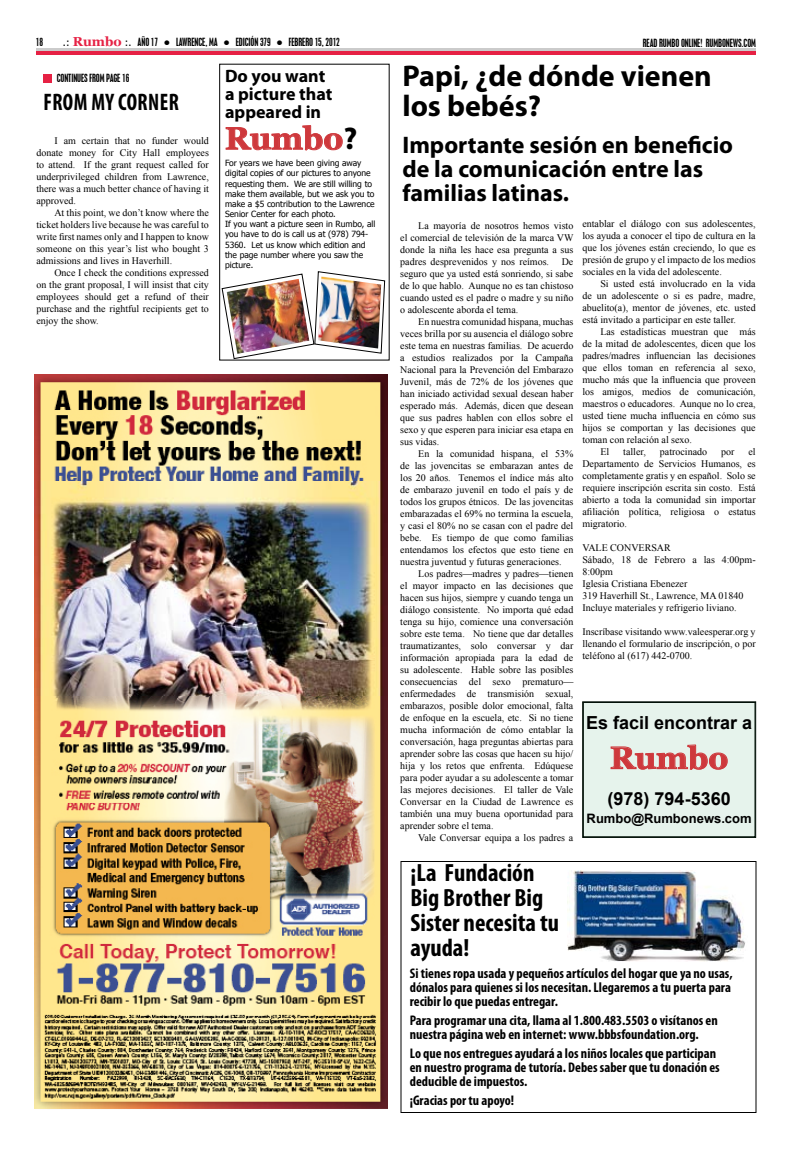
<style>
.page{position:relative;width:792px;height:1152px;background:#fff}
.page>*{position:absolute;margin:0;border:0;box-sizing:border-box;transform-origin:0 0}
.t1{font:700 31.4px "Georgia";color:#ce383c}
.t2{font:700 30px/30px "Myriad Pro";color:#000}
.t3{font:700 condensed 25px/25px "Myriad Pro";color:#000}
.t4{font:700 24px/24px "Myriad Pro";color:#000}
.t5{font:700 condensed 24px "Myriad Pro";color:#000;scale:.9 1}
.t6{font:700 18px/18px "Myriad Pro";color:#000}
.t7{font:700 18px "Arial";color:#000}
.t8{font:700 condensed 14px/14px "Myriad Pro";color:#000}
.t9{font:700 13px "Arial";color:#000}
.t10{font:10px/12px "Times New Roman";color:#000;text-align:justify}
.t11{font:condensed 10px "Placard";color:#000}
.t12{font:8.5px/10.2px "Tahoma";color:#000}
.s1{font-family:"Tahoma";font-stretch:normal}
.s2{font-family:"Georgia";font-weight:700;font-stretch:normal;font-size:13px;color:#e62144}
.s3{font-family:"Tahoma";font-weight:700;font-stretch:normal}
.s4{font-family:"Myriad Pro";color:#000}
</style>
<div class="page">
<div style="left:36px;top:50px;width:720px;height:5px;background:#e62144"></div>
<hr style="left:36px;top:48px;width:720px;height:2px;background:#cbcbcb">
<div style="left:400px;top:861px;width:356px;height:252px;border:1px solid #000"></div>
<img style="left:567px;top:871px;width:178px;height:90px">
<img style="left:34px;top:375px;width:354px;height:734px">
<div style="left:582px;top:701px;width:174px;height:137px;background:#e6f3ec"></div>
<div style="left:583px;top:702px;width:172px;height:135px;border:1px solid #000f06"></div>
<div style="left:43px;top:74px;width:9px;height:9px;background:#e62144"></div>
<div style="left:219px;top:64px;width:170px;height:296px;border:1px solid #000"></div>
<svg style="left:225px;top:125px;width:118px;height:26px"></svg>
<img style="left:222px;top:272px;width:163px;height:87px">
<img style="left:227px;top:279px;width:82px;height:75px">
<p class="t11" style="left:36px;top:36px;width:9px">18</p>
<p class="t11" style="left:63px;top:36px;width:278px"><span class="s1">.:</span> <span class="s2">Rumbo</span> <span class="s1">:.</span> AÑO 17 <span class="s3">•</span> LAWRENCE, MA <span class="s3">•</span> EDICIÓN 379 <span class="s3">•</span> FEBRERO 15, 2012</p>
<p class="t11" style="left:643px;top:37px;width:110px">READ RUMBO ONLINE! RUMBONEWS.COM</p>
<p class="t11" style="left:57px;top:72px;width:74px">CONTINUES FROM PAGE 16</p>
<h3 class="t5" style="left:43px;top:87px;width:13px">from</h3>
<h3 class="t5" style="left:91px;top:87px;width:42px">my corner</h3>
<p class="t10" style="left:36px;top:134px;width:174px;text-indent:18px">I am certain that no funder would donate money for City Hall employees to attend. If the grant request called for underprivileged children from Lawrence, there was a much better chance of having it approved.</p>
<p class="t10" style="left:36px;top:206px;width:174px;text-indent:18px">At this point, we don’t know where the ticket holders live because he was careful to write first names only and I happen to know someone on this year’s list who bought 3 admissions and lives in Haverhill.</p>
<p class="t10" style="left:36px;top:266px;width:174px;text-indent:18px">Once I check the conditions expressed on the grant proposal, I will insist that city employees should get a refund of their purchase and the rightful recipients get to enjoy the show.</p>
<h3 class="t6" style="left:225px;top:66px;width:109px">Do you want a picture that appeared in</h3>
<h1 class="t1" style="left:225px;top:121px;width:134px">Rumbo<span class="s4">?</span></h1>
<p class="t12" style="left:225px;top:158px;width:152px">For years we have been giving away digital copies of our pictures to anyone requesting them. We are still willing to make them available, but we ask you to make a $5 contribution to the Lawrence Senior Center for each photo.<br>If you want a picture seen in Rumbo, all you have to do is call us at (978) 794- 5360. Let us know which edition and the page number where you saw the picture.</p>
<h2 class="t2" style="left:402px;top:59px;width:311px">Papi, ¿de dónde vienen los bebés?</h2>
<h3 class="t4" style="left:402px;top:132px;width:332px">Importante sesión en beneficio de la comunicación entre las familias latinas.</h3>
<p class="t10" style="left:400px;top:219px;width:175px;text-indent:18px">La mayoría de nosotros hemos visto el comercial de televisión de la marca VW donde la niña les hace esa pregunta a sus padres desprevenidos y nos reímos.</p>
<p class="t10" style="left:400px;top:255px;width:175px;text-indent:161px">De seguro que ya usted está sonriendo, si sabe de lo que hablo. Aunque no es tan chistoso cuando usted es el padre o madre y su niño o adolescente aborda el tema.</p>
<p class="t10" style="left:400px;top:315px;width:175px;text-indent:18px">En nuestra comunidad hispana, muchas veces brilla por su ausencia el diálogo sobre este tema en nuestras familias. De acuerdo a estudios realizados por la Campaña Nacional para la Prevención del Embarazo Juvenil, más de 72% de los jóvenes que han iniciado actividad sexual desean haber esperado más. Además, dicen que desean que sus padres hablen con ellos sobre el sexo y que esperen para iniciar esa etapa en sus vidas.</p>
<p class="t10" style="left:400px;top:447px;width:175px;text-indent:18px">En la comunidad hispana, el 53% de las jovencitas se embarazan antes de los 20 años. Tenemos el índice más alto de embarazo juvenil en todo el país y de todos los grupos étnicos. De las jovencitas embarazadas el 69% no termina la escuela, y casi el 80% no se casan con el padre del bebe. Es tiempo de que como familias entendamos los efectos que esto tiene en nuestra juventud y futuras generaciones.</p>
<p class="t10" style="left:400px;top:567px;width:175px;text-indent:18px">Los padres—madres y padres—tienen el mayor impacto en las decisiones que hacen sus hijos, siempre y cuando tenga un diálogo consistente. No importa qué edad tenga su hijo, comience una conversación sobre este tema. No tiene que dar detalles traumatizantes, solo conversar y dar información apropiada para la edad de su adolescente. Hable sobre las posibles consecuencias del sexo prematuro— enfermedades de transmisión sexual, embarazos, posible dolor emocional, falta de enfoque en la escuela, etc. Si no tiene mucha información de cómo entablar la conversación, haga preguntas abiertas para aprender sobre las cosas que hacen su hijo/ hija y los retos que enfrenta. Edúquese para poder ayudar a su adolescente a tomar las mejores decisiones. El taller de Vale Conversar en la Ciudad de Lawrence es también una muy buena oportunidad para aprender sobre el tema.</p>
<p class="t10" style="left:418px;top:831px;width:157px">Vale Conversar equipa a los padres a</p>
<h3 class="t3" style="left:410px;top:859px;width:150px">¡La Fundación<br>Big Brother Big<br>Sister necesita tu ayuda!</h3>
<p class="t10" style="left:582px;top:218px;width:175px">entablar el diálogo con sus adolescentes, los ayuda a conocer el tipo de cultura en la que los jóvenes están creciendo, lo que es presión de grupo y el impacto de los medios sociales en la vida del adolescente.</p>
<p class="t10" style="left:582px;top:278px;width:175px;text-indent:18px">Si usted está involucrado en la vida de un adolescente o si es padre, madre, abuelito(a), mentor de jóvenes, etc. usted está invitado a participar en este taller.</p>
<p class="t10" style="left:600px;top:326px;width:157px">Las estadísticas muestran que más</p>
<p class="t10" style="left:582px;top:338px;width:175px">de la mitad de adolescentes, dicen que los</p>
<p class="t10" style="left:582px;top:350px;width:175px">padres/madres influencian las decisiones</p>
<p class="t10" style="left:582px;top:362px;width:175px">que ellos toman en referencia al sexo,</p>
<p class="t10" style="left:582px;top:374px;width:175px">mucho más que la influencia que proveen</p>
<p class="t10" style="left:582px;top:386px;width:175px">los amigos, medios de comunicación,</p>
<p class="t10" style="left:582px;top:398px;width:175px">maestros o educadores. Aunque no lo crea,</p>
<p class="t10" style="left:582px;top:410px;width:175px">usted tiene mucha influencia en cómo sus</p>
<p class="t10" style="left:582px;top:422px;width:175px">hijos se comportan y las decisiones que</p>
<p class="t10" style="left:582px;top:434px;width:111px">toman con relación al sexo.</p>
<p class="t10" style="left:600px;top:446px;width:10px">El</p>
<p class="t10" style="left:623px;top:446px;width:24px">taller,</p>
<p class="t10" style="left:660px;top:446px;width:49px">patrocinado</p>
<p class="t10" style="left:721px;top:446px;width:15px">por</p>
<p class="t10" style="left:582px;top:446px;width:175px;text-indent:166px">el Departamento de Servicios Humanos, es completamente gratis y en español. Solo se requiere inscripción escrita sin costo. Está abierto a toda la comunidad sin importar afiliación política, religiosa o estatus migratorio.</p>
<p class="t10" style="left:582px;top:542px;width:175px;text-align:left">VALE CONVERSAR<br>Sábado, 18 de Febrero a las 4:00pm-<br>8:00pm<br>Iglesia Cristiana Ebenezer<br>319 Haverhill St., Lawrence, MA 01840<br>Incluye materiales y refrigerio liviano.</p>
<p class="t10" style="left:582px;top:626px;width:175px">Inscríbase visitando www.valeesperar.org y llenando el formulario de inscripción, o por teléfono al (617) 442-0700.</p>
<h3 class="t7" style="left:586px;top:711px;width:168px">Es facil encontrar a</h3>
<h1 class="t1" style="left:610px;top:740px;width:120px">Rumbo</h1>
<h3 class="t7" style="left:608px;top:787px;width:125px">(978) 794-5360</h3>
<h3 class="t9" style="left:587px;top:810px;width:167px">Rumbo@Rumbonews.com</h3>
<h3 class="t8" style="left:410px;top:966px;width:324px;text-align:justify">Si tienes ropa usada y pequeños artículos del hogar que ya no usas, dónalos para quienes si los necesitan. Llegaremos a tu puerta para recibir lo que puedas entregar.</h3>
<h3 class="t8" style="left:410px;top:1013px;width:310px">Para programar una cita, llama al 1.800.483.5503 o visítanos en nuestra página web en internet: www.bbbsfoundation.org.</h3>
<h3 class="t8" style="left:410px;top:1046px;width:312px">Lo que nos entregues ayudará a los niños locales que participan en nuestro programa de tutoría. Debes saber que tu donación es deducible de impuestos.</h3>
<h3 class="t8" style="left:410px;top:1093px;width:106px">¡Gracias por tu apoyo!</h3>
</div>
